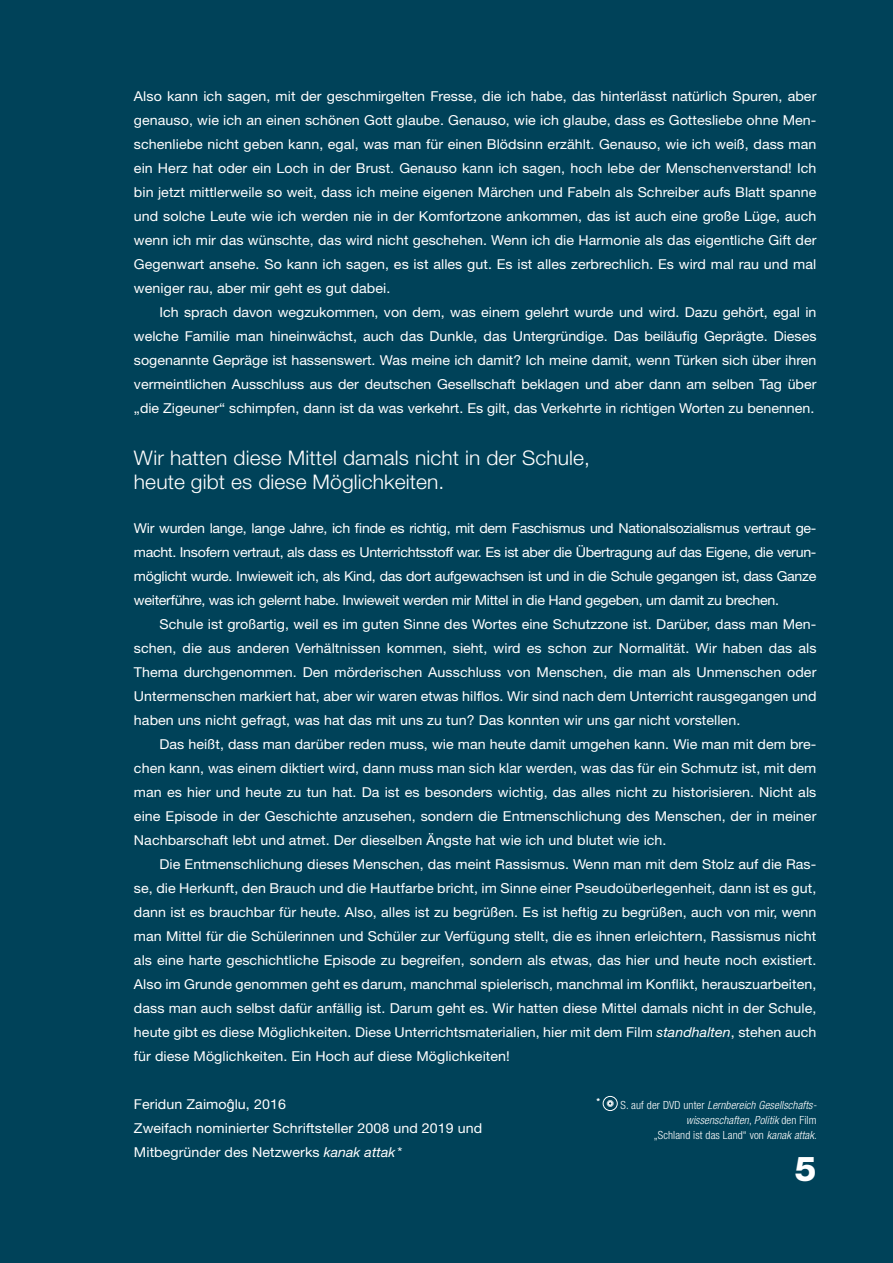
<style>
.page{position:relative;width:893px;height:1263px;background:#004259}
.page>*{position:absolute;margin:0;border:0;box-sizing:border-box;transform-origin:0 0}
.t1{font:800 34.35px "Helvetica Neue LT Std";color:#fff}
.t2{font:300 20.1px/24px "Helvetica Neue LT Std";letter-spacing:.005em;color:#fff;scale:1.04 1}
.t3{font:13.65px/24px "Helvetica Neue LT Std";letter-spacing:.005em;color:#fff;text-align:justify;scale:1.04 1}
.t4{font:italic 300 condensed 11.25px/15px "Helvetica Neue LT Std";letter-spacing:.01em;color:#fff;text-align:right}
.s1{font-style:italic}
.s2{font-family:"Arial"}
.s3{font-style:normal}
</style>
<div class="page">
<div style="left:603px;top:1096px;width:15px;height:15px;border:1px solid #fff;border-radius:50%"></div>
<div style="left:607px;top:1100px;width:7px;height:7px;border:2px solid #b3c6cd;border-radius:50%"></div>
<svg style="left:608px;top:1101px;width:4px;height:5px"></svg>
<p class="t3" style="left:134px;top:83px;width:658px">Also kann ich sagen, mit der geschmirgelten Fresse, die ich habe, das hinterlässt natürlich Spuren, aber genauso, wie ich an einen schönen Gott glaube. Genauso, wie ich glaube, dass es Gottesliebe ohne Men&shy;schenliebe nicht geben kann, egal, was man für einen Blödsinn erzählt. Genauso, wie ich weiß, dass man ein Herz hat oder ein Loch in der Brust. Genauso kann ich sagen, hoch lebe der Menschenverstand! Ich bin jetzt mittlerweile so weit, dass ich meine eigenen Märchen und Fabeln als Schreiber aufs Blatt spanne und solche Leute wie ich werden nie in der Komfortzone ankommen, das ist auch eine große Lüge, auch wenn ich mir das wünschte, das wird nicht geschehen. Wenn ich die Harmonie als das eigentliche Gift der Gegenwart ansehe. So kann ich sagen, es ist alles gut. Es ist alles zerbrechlich. Es wird mal rau und mal weniger rau, aber mir geht es gut dabei.</p>
<p class="t3" style="left:134px;top:299px;width:658px;text-indent:26px">Ich sprach davon wegzukommen, von dem, was einem gelehrt wurde und wird. Dazu gehört, egal in welche Familie man hineinwächst, auch das Dunkle, das Untergründige. Das beiläufig Geprägte. Dieses sogenannte Gepräge ist hassenswert. Was meine ich damit? Ich meine damit, wenn Türken sich über ihren vermeintlichen Ausschluss aus der deutschen Gesellschaft beklagen und aber dann am selben Tag über „die Zigeuner“ schimpfen, dann ist da was verkehrt. Es gilt, das Verkehrte in richtigen Worten zu benennen.</p>
<h2 class="t2" style="left:134px;top:445px;width:440px">Wir hatten diese Mittel damals nicht in der Schule, heute gibt es diese Möglichkeiten.</h2>
<p class="t3" style="left:134px;top:515px;width:658px">Wir wurden lange, lange Jahre, ich finde es richtig, mit dem Faschismus und Nationalsozialismus vertraut ge&shy;macht. Insofern vertraut, als dass es Unterrichtsstoff war. Es ist aber die Übertragung auf das Eigene, die verun&shy;möglicht wurde. Inwieweit ich, als Kind, das dort aufgewachsen ist und in die Schule gegangen ist, dass Ganze weiterführe, was ich gelernt habe. Inwieweit werden mir Mittel in die Hand gegeben, um damit zu brechen.</p>
<p class="t3" style="left:134px;top:611px;width:658px;text-indent:26px">Schule ist großartig, weil es im guten Sinne des Wortes eine Schutzzone ist. Darüber, dass man Men&shy;schen, die aus anderen Verhältnissen kommen, sieht, wird es schon zur Normalität. Wir haben das als Thema durchgenommen. Den mörderischen Ausschluss von Menschen, die man als Unmenschen oder Untermenschen markiert hat, aber wir waren etwas hilflos. Wir sind nach dem Unterricht rausgegangen und haben uns nicht gefragt, was hat das mit uns zu tun? Das konnten wir uns gar nicht vorstellen.</p>
<p class="t3" style="left:134px;top:731px;width:658px;text-indent:26px">Das heißt, dass man darüber reden muss, wie man heute damit umgehen kann. Wie man mit dem bre&shy;chen kann, was einem diktiert wird, dann muss man sich klar werden, was das für ein Schmutz ist, mit dem man es hier und heute zu tun hat. Da ist es besonders wichtig, das alles nicht zu historisieren. Nicht als eine Episode in der Geschichte anzusehen, sondern die Entmenschlichung des Menschen, der in meiner Nachbarschaft lebt und atmet. Der dieselben Ängste hat wie ich und blutet wie ich.</p>
<p class="t3" style="left:134px;top:851px;width:658px;text-indent:26px">Die Entmenschlichung dieses Menschen, das meint Rassismus. Wenn man mit dem Stolz auf die Ras&shy;se, die Herkunft, den Brauch und die Hautfarbe bricht, im Sinne einer Pseudoüberlegenheit, dann ist es gut, dann ist es brauchbar für heute. Also, alles ist zu begrüßen. Es ist heftig zu begrüßen, auch von mir, wenn man Mittel für die Schülerinnen und Schüler zur Verfügung stellt, die es ihnen erleichtern, Rassismus nicht als eine harte geschichtliche Episode zu begreifen, sondern als etwas, das hier und heute noch existiert.<br>Also im Grunde genommen geht es darum, manchmal spielerisch, manchmal im Konflikt, herauszuarbeiten, dass man auch selbst dafür anfällig ist. Darum geht es. Wir hatten diese Mittel damals nicht in der Schule, heute gibt es diese Möglichkeiten. Diese Unterrichtsmaterialien, hier mit dem Film <span class="s1">standhalten</span>, stehen auch für diese Möglichkeiten. Ein Hoch auf diese Möglichkeiten!</p>
<p class="t3" style="left:134px;top:1091px;width:337px;text-align:left">Feridun Zaimo<span class="s2">ĝ</span>lu, 2016<br>Zweifach nominierter Schriftsteller 2008 und 2019 und<br>Mitbegründer des Netzwerks <span class="s1">kanak attak</span> *</p>
<p class="t4" style="left:596px;top:1097px;width:222px"><sup>*</sup> <span class="s3">S. auf der DVD unter</span> Lernbereich Gesellschafts&shy;wissenschaften<span class="s3">,</span> Politik <span class="s3">den Film<br>„Schland ist das Land“ von</span> kanak attak<span class="s3">.</span></p>
<h1 class="t1" style="left:795px;top:1148px;width:23px">5</h1>
</div>
